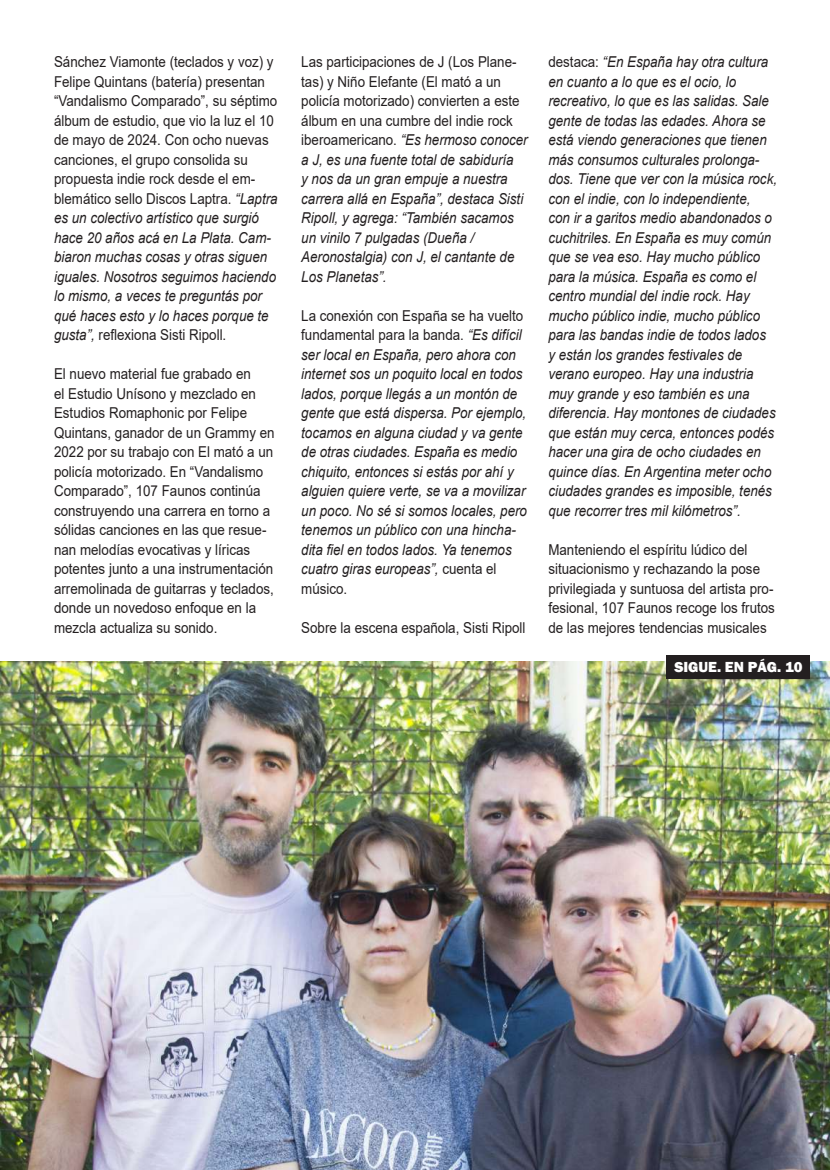
<style>
.page{position:relative;width:830px;height:1170px;background:#fff}
.page>*{position:absolute;margin:0;border:0;box-sizing:border-box;transform-origin:0 0}
.t1{font:italic 15px/19.5px "Arial";color:#231f20;scale:.89 1}
.t2{font:15px/19.5px "Arial";color:#231f20;scale:.89 1}
.t3{font:800 15px "Franklin Gothic";color:#fff}
.s1{font-style:italic}
.s2{font-style:normal}
</style>
<div class="page">
<img style="left:1px;top:661px;width:828px;height:508px">
<div style="left:666px;top:655px;width:143px;height:23px;background:#231f20"></div>
<p class="t2" style="left:54px;top:52px;width:252px">Sánchez Viamonte (teclados y voz) y Felipe Quintans (batería) presentan “Vandalismo Comparado”, su séptimo álbum de estudio, que vio la luz el 10 de mayo de 2024. Con ocho nuevas canciones, el grupo consolida su propuesta indie rock desde el em&shy;blemático sello Discos Laptra. <span class="s1">“Laptra es un colectivo artístico que surgió hace 20 años acá en La Plata. Cam&shy;biaron muchas cosas y otras siguen iguales. Nosotros seguimos haciendo lo mismo, a veces te preguntás por qué haces esto y lo haces porque te gusta”,</span> reflexiona Sisti Ripoll.</p>
<p class="t2" style="left:54px;top:364px;width:249px">El nuevo material fue grabado en<br>el Estudio Unísono y mezclado en Estudios Romaphonic por Felipe Quintans, ganador de un Grammy en 2022 por su trabajo con El mató a un policía motorizado. En “Vandalismo Comparado”, 107 Faunos continúa construyendo una carrera en torno a sólidas canciones en las que resue&shy;nan melodías evocativas y líricas potentes junto a una instrumentación arremolinada de guitarras y teclados, donde un novedoso enfoque en la mezcla actualiza su sonido.</p>
<p class="t1" style="left:301px;top:52px;width:256px"><span class="s2">Las participaciones de J (Los Plane&shy;tas) y Niño Elefante (El mató a un policía motorizado) convierten a este álbum en una cumbre del indie rock iberoamericano.</span> “Es hermoso conocer a J, es una fuente total de sabiduría<br>y nos da un gran empuje a nuestra carrera allá en España”, destaca Sisti Ripoll, y agrega: “También sacamos un vinilo 7 pulgadas (Dueña / Aeronostalgia) con J, el cantante de Los Planetas”.</p>
<p class="t1" style="left:301px;top:306px;width:255px"><span class="s2">La conexión con España se ha vuelto fundamental para la banda.</span> “Es difícil ser local en España, pero ahora con internet sos un poquito local en todos lados, porque llegás a un montón de gente que está dispersa. Por ejemplo, tocamos en alguna ciudad y va gente de otras ciudades. España es medio chiquito, entonces si estás por ahí y alguien quiere verte, se va a movilizar un poco. No sé si somos locales, pero tenemos un público con una hincha&shy;dita fiel en todos lados. Ya tenemos cuatro giras europeas”, <span class="s2">cuenta el músico.</span></p>
<p class="t2" style="left:301px;top:617px;width:253px">Sobre la escena española, Sisti Ripoll</p>
<p class="t1" style="left:548px;top:52px;width:258px"><span class="s2">destaca:</span> “En España hay otra cultura en cuanto a lo que es el ocio, lo recreativo, lo que es las salidas. Sale gente de todas las edades. Ahora se está viendo generaciones que tienen más consumos culturales prolonga&shy;dos. Tiene que ver con la música rock, con el indie, con lo independiente,<br>con ir a garitos medio abandonados o cuchitriles. En España es muy común que se vea eso. Hay mucho público para la música. España es como el centro mundial del indie rock. Hay mucho público indie, mucho público para las bandas indie de todos lados<br>y están los grandes festivales de verano europeo. Hay una industria muy grande y eso también es una diferencia. Hay montones de ciudades que están muy cerca, entonces podés hacer una gira de ocho ciudades en quince días. En Argentina meter ocho ciudades grandes es imposible, tenés que recorrer tres mil kilómetros”.</p>
<p class="t2" style="left:548px;top:539px;width:256px">Manteniendo el espíritu lúdico del situacionismo y rechazando la pose privilegiada y suntuosa del artista pro&shy;fesional, 107 Faunos recoge los frutos de las mejores tendencias musicales</p>
<p class="t3" style="left:674px;top:657px;width:130px">SIGUE. EN PÁG. 10</p>
</div>
